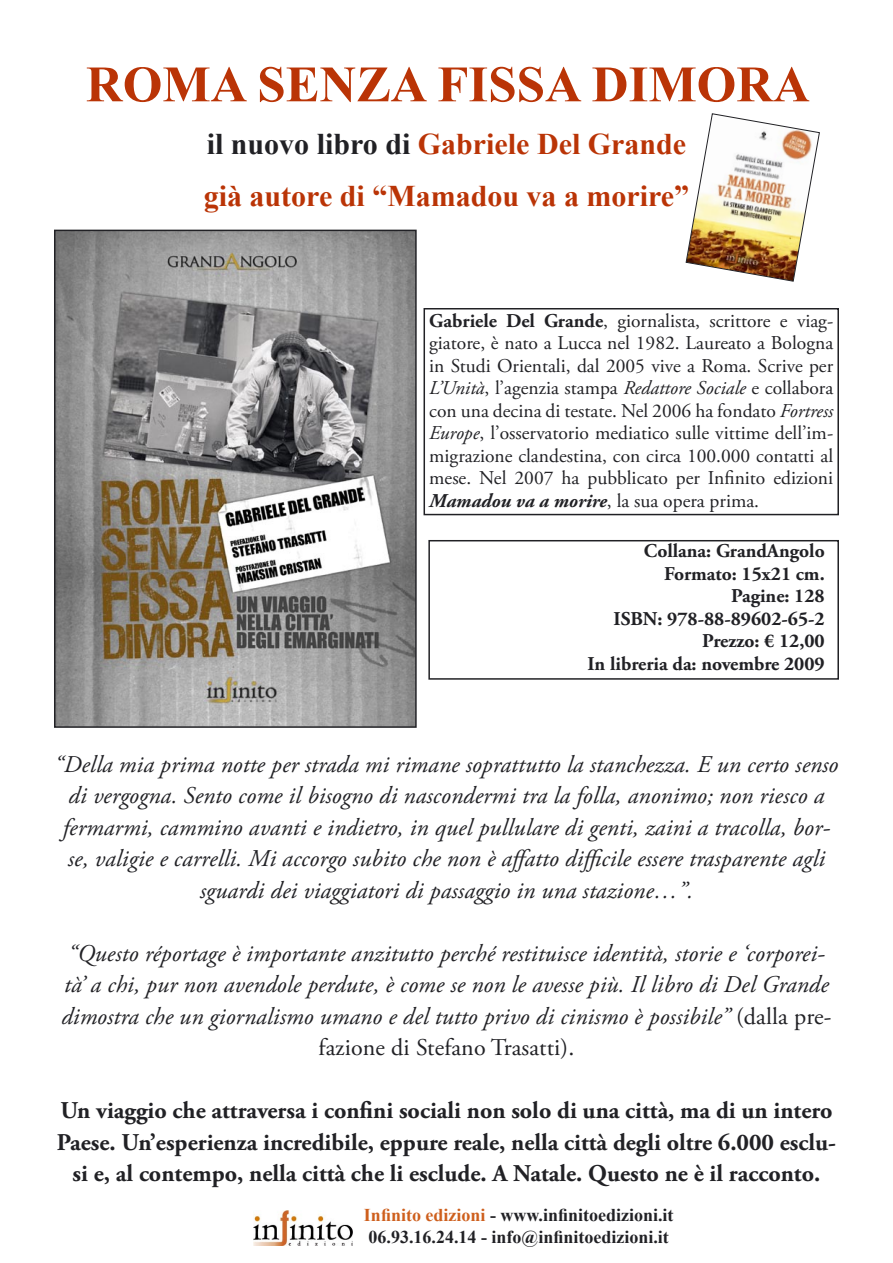
<style>
.page{position:relative;width:893px;height:1263px;background:#fff}
.page>*{position:absolute;margin:0;border:0;box-sizing:border-box;transform-origin:0 0}
.t1{font:700 51px "Times New Roman";color:#ba3406}
.t2{font:700 30px "Times New Roman";color:#ba3406}
.t3{font:italic 24px/31.5px "Adobe Garamond Pro";letter-spacing:.005em;color:#212125;text-align:center}
.t4{font:700 24px/31.5px "Adobe Garamond Pro";color:#212125;text-align:center}
.t5{font:19.5px/22.5px "Adobe Garamond Pro";color:#212125;text-align:justify}
.t6{font:700 19.5px "Adobe Garamond Pro";color:#212125}
.t7{font:700 18px "Times New Roman";color:#212125}
.s1{color:#212125}
.s2{font-weight:700}
.s3{font-style:italic}
.s4{font-weight:700;font-style:italic}
.s5{font-style:normal}
.s6{color:#ce5f1d}
</style>
<div class="page">
<div style="left:428px;top:540px;width:411px;height:140px;border:2px solid #212125"></div>
<div style="left:423px;top:308px;width:416px;height:207px;border:2px solid #212125"></div>
<img style="left:253px;top:1210px;width:100px;height:35px">
<img style="left:685px;top:113px;width:135px;height:169px">
<img style="left:57px;top:233px;width:357px;height:492px">
<div style="left:54px;top:230px;width:363px;height:498px;border:2px solid #212125"></div>
<p class="t1" style="left:86px;top:49px;width:725px">ROMA SENZA FISSA DIMORA</p>
<p class="t2" style="left:207px;top:123px;width:481px"><span class="s1">il nuovo libro di</span> Gabriele Del Grande</p>
<p class="t2" style="left:204px;top:176px;width:487px">già autore di “Mamadou va a morire”</p>
<p class="t5" style="left:429px;top:310px;width:405px"><span class="s2">Gabriele Del Grande</span>, giornalista, scrittore e viag&shy;giatore, è nato a Lucca nel 1982. Laureato a Bologna in Studi Orientali, dal 2005 vive a Roma. Scrive per <span class="s3">L’Unità</span>, l’agenzia stampa <span class="s3">Redattore Sociale</span> e collabora con una decina di testate. Nel 2006 ha fondato <span class="s3">Fortress Europe</span>, l’osservatorio mediatico sulle vittime dell’im&shy;migrazione clandestina, con circa 100.000 contatti al mese. Nel 2007 ha pubblicato per Infinito edizioni <span class="s4">Mamadou va a morire</span>, la sua opera prima.</p>
<p class="t6" style="left:644px;top:540px;width:182px">Collana: GrandAngolo</p>
<p class="t6" style="left:664px;top:562px;width:162px">Formato: 15x21 cm.</p>
<p class="t6" style="left:731px;top:585px;width:95px">Pagine: 128</p>
<p class="t6" style="left:613px;top:607px;width:213px">ISBN: 978-88-89602-65-2</p>
<p class="t6" style="left:702px;top:630px;width:124px">Prezzo: € 12,00</p>
<p class="t6" style="left:588px;top:652px;width:239px">In libreria da: novembre 2009</p>
<p class="t3" style="left:55px;top:749px;width:785px">“Della mia prima notte per strada mi rimane soprattutto la stanchezza. E un certo senso di vergogna. Sento come il bisogno di nascondermi tra la folla, anonimo; non riesco a fermarmi, cammino avanti e indietro, in quel pullulare di genti, zaini a tracolla, bor&shy;se, valigie e carrelli. Mi accorgo subito che non è affatto difficile essere trasparente agli sguardi dei viaggiatori di passaggio in una stazione…”.</p>
<p class="t3" style="left:61px;top:938px;width:772px">“Questo réportage è importante anzitutto perché restituisce identità, storie e ‘corporei&shy;tà’ a chi, pur non avendole perdute, è come se non le avesse più. Il libro di Del Grande dimostra che un giornalismo umano e del tutto privo di cinismo è possibile” <span class="s5">(dalla pre&shy;fazione di Stefano Trasatti).</span></p>
<p class="t4" style="left:57px;top:1095px;width:780px">Un viaggio che attraversa i confini sociali non solo di una città, ma di un intero<br>Paese. Un’esperienza incredibile, eppure reale, nella città degli oltre 6.000 esclu&shy;si e, al contempo, nella città che li esclude. A Natale. Questo ne è il racconto.</p>
<p class="t7" style="left:364px;top:1203px;width:311px"><span class="s6">Infinito edizioni</span> - www.infinitoedizioni.it</p>
<p class="t7" style="left:369px;top:1224px;width:302px">06.93.16.24.14 - info@infinitoedizioni.it</p>
</div>
